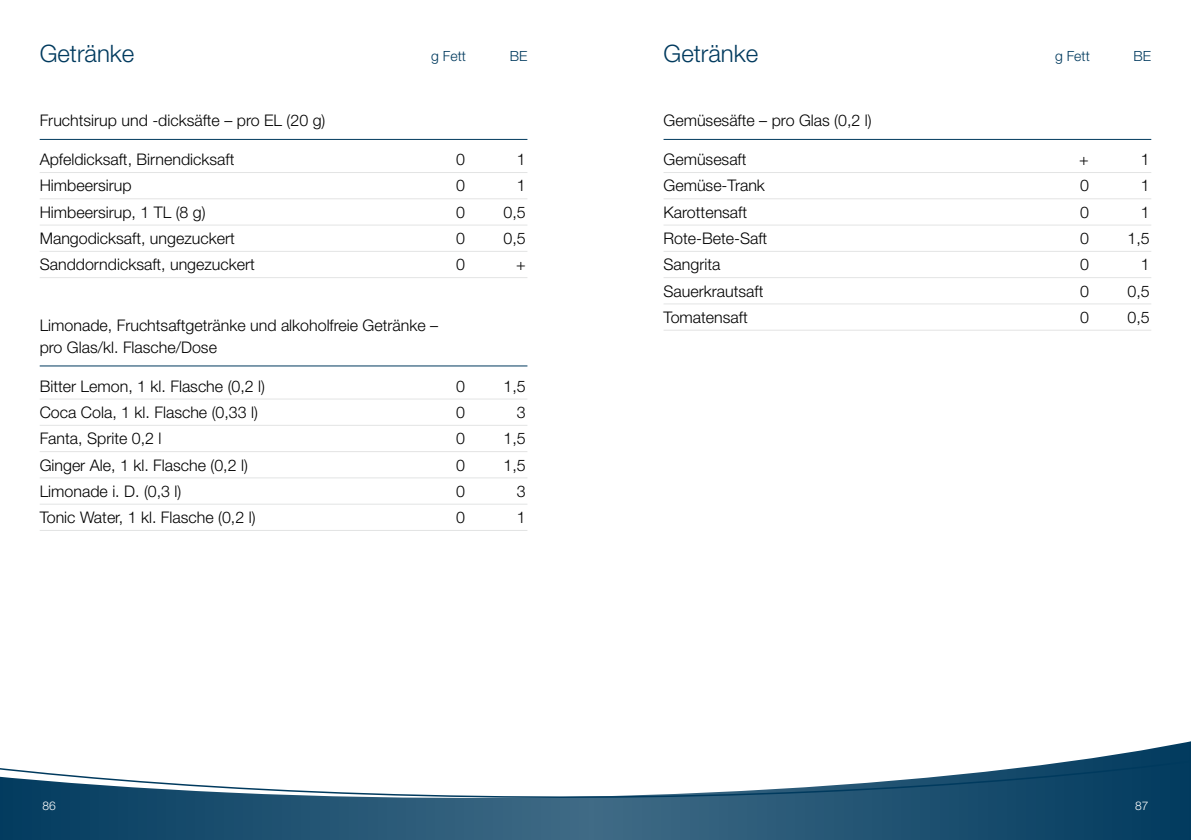
<style>
.page{position:relative;width:1191px;height:840px;background:#fff}
.page>*{position:absolute;margin:0;border:0;box-sizing:border-box;transform-origin:0 0}
.t1{font:300 24px "Helvetica Neue";color:#003a5e}
.t2{font:300 16px/22px "Helvetica Neue";color:#000}
.t3{font:300 14px "Helvetica Neue";color:#003a5e}
.t4{font:300 12px "Helvetica Neue";color:#fff}
</style>
<div class="page">
<svg style="left:0;top:741px;width:1191px;height:98px"></svg>
<svg style="left:0;top:757px;width:1191px;height:49px"></svg>
<hr style="left:40px;top:139px;width:487px;height:1px;background:#003a5e">
<hr style="left:40px;top:172px;width:487px;height:1px;background:#e3e4e4">
<hr style="left:40px;top:198px;width:487px;height:1px;background:#e3e4e4">
<hr style="left:40px;top:224px;width:487px;height:1px;background:#e3e4e4">
<hr style="left:40px;top:251px;width:487px;height:1px;background:#e3e4e4">
<hr style="left:40px;top:277px;width:487px;height:1px;background:#e3e4e4">
<hr style="left:40px;top:365px;width:487px;height:1px;background:#003a5e">
<hr style="left:40px;top:398px;width:487px;height:1px;background:#e3e4e4">
<hr style="left:40px;top:424px;width:487px;height:1px;background:#e3e4e4">
<hr style="left:40px;top:451px;width:487px;height:1px;background:#e3e4e4">
<hr style="left:40px;top:477px;width:487px;height:1px;background:#e3e4e4">
<hr style="left:40px;top:503px;width:487px;height:1px;background:#e3e4e4">
<hr style="left:40px;top:529px;width:487px;height:1px;background:#e3e4e4">
<hr style="left:663px;top:139px;width:488px;height:1px;background:#003a5e">
<hr style="left:663px;top:172px;width:488px;height:1px;background:#e3e4e4">
<hr style="left:663px;top:198px;width:488px;height:1px;background:#e3e4e4">
<hr style="left:663px;top:224px;width:488px;height:1px;background:#e3e4e4">
<hr style="left:663px;top:251px;width:488px;height:1px;background:#e3e4e4">
<hr style="left:663px;top:277px;width:488px;height:1px;background:#e3e4e4">
<hr style="left:663px;top:303px;width:488px;height:1px;background:#e3e4e4">
<hr style="left:663px;top:329px;width:488px;height:1px;background:#e3e4e4">
<h1 class="t1" style="left:40px;top:38px;width:96px">Getränke</h1>
<h1 class="t1" style="left:663px;top:38px;width:96px">Getränke</h1>
<p class="t3" style="left:431px;top:47px;width:36px">g Fett</p>
<p class="t3" style="left:510px;top:47px;width:19px">BE</p>
<p class="t3" style="left:1055px;top:47px;width:36px">g Fett</p>
<p class="t3" style="left:1133px;top:47px;width:19px">BE</p>
<p class="t2" style="left:40px;top:109px;width:287px">Fruchtsirup und -dicksäfte – pro EL (20 g)</p>
<p class="t2" style="left:40px;top:148px;width:196px">Apfeldicksaft, Birnendicksaft</p>
<p class="t2" style="left:456px;top:148px;width:10px">0</p>
<p class="t2" style="left:517px;top:148px;width:10px">1</p>
<p class="t2" style="left:40px;top:174px;width:93px">Himbeersirup</p>
<p class="t2" style="left:456px;top:174px;width:10px">0</p>
<p class="t2" style="left:517px;top:174px;width:10px">1</p>
<p class="t2" style="left:40px;top:201px;width:167px">Himbeersirup, 1 TL (8 g)</p>
<p class="t2" style="left:456px;top:201px;width:10px">0</p>
<p class="t2" style="left:503px;top:201px;width:24px">0,5</p>
<p class="t2" style="left:40px;top:227px;width:197px">Mangodicksaft, ungezuckert</p>
<p class="t2" style="left:456px;top:227px;width:10px">0</p>
<p class="t2" style="left:503px;top:227px;width:24px">0,5</p>
<p class="t2" style="left:40px;top:253px;width:217px">Sanddorndicksaft, ungezuckert</p>
<p class="t2" style="left:456px;top:253px;width:10px">0</p>
<p class="t2" style="left:516px;top:253px;width:11px">+</p>
<p class="t2" style="left:40px;top:313px;width:400px">Limonade, Fruchtsaftgetränke und alkoholfreie Getränke – pro Glas/kl. Flasche/Dose</p>
<p class="t2" style="left:40px;top:374px;width:227px">Bitter Lemon, 1 kl. Flasche (0,2 l)</p>
<p class="t2" style="left:456px;top:374px;width:10px">0</p>
<p class="t2" style="left:503px;top:374px;width:24px">1,5</p>
<p class="t2" style="left:40px;top:401px;width:220px">Coca Cola, 1 kl. Flasche (0,33 l)</p>
<p class="t2" style="left:456px;top:401px;width:10px">0</p>
<p class="t2" style="left:517px;top:401px;width:10px">3</p>
<p class="t2" style="left:40px;top:427px;width:123px">Fanta, Sprite 0,2 l</p>
<p class="t2" style="left:456px;top:427px;width:10px">0</p>
<p class="t2" style="left:503px;top:427px;width:24px">1,5</p>
<p class="t2" style="left:40px;top:453px;width:210px">Ginger Ale, 1 kl. Flasche (0,2 l)</p>
<p class="t2" style="left:456px;top:453px;width:10px">0</p>
<p class="t2" style="left:503px;top:453px;width:24px">1,5</p>
<p class="t2" style="left:40px;top:479px;width:143px">Limonade i. D. (0,3 l)</p>
<p class="t2" style="left:456px;top:479px;width:10px">0</p>
<p class="t2" style="left:517px;top:479px;width:10px">3</p>
<p class="t2" style="left:40px;top:506px;width:217px">Tonic Water, 1 kl. Flasche (0,2 l)</p>
<p class="t2" style="left:456px;top:506px;width:10px">0</p>
<p class="t2" style="left:517px;top:506px;width:10px">1</p>
<p class="t2" style="left:663px;top:109px;width:210px">Gemüsesäfte – pro Glas (0,2 l)</p>
<p class="t2" style="left:663px;top:148px;width:84px">Gemüsesaft</p>
<p class="t2" style="left:1079px;top:148px;width:11px">+</p>
<p class="t2" style="left:1140px;top:148px;width:10px">1</p>
<p class="t2" style="left:663px;top:174px;width:103px">Gemüse-Trank</p>
<p class="t2" style="left:1080px;top:174px;width:10px">0</p>
<p class="t2" style="left:1140px;top:174px;width:10px">1</p>
<p class="t2" style="left:663px;top:201px;width:85px">Karottensaft</p>
<p class="t2" style="left:1080px;top:201px;width:10px">0</p>
<p class="t2" style="left:1140px;top:201px;width:10px">1</p>
<p class="t2" style="left:663px;top:227px;width:105px">Rote-Bete-Saft</p>
<p class="t2" style="left:1080px;top:227px;width:10px">0</p>
<p class="t2" style="left:1127px;top:227px;width:24px">1,5</p>
<p class="t2" style="left:663px;top:253px;width:58px">Sangrita</p>
<p class="t2" style="left:1080px;top:253px;width:10px">0</p>
<p class="t2" style="left:1140px;top:253px;width:10px">1</p>
<p class="t2" style="left:663px;top:279px;width:101px">Sauerkrautsaft</p>
<p class="t2" style="left:1080px;top:279px;width:10px">0</p>
<p class="t2" style="left:1127px;top:279px;width:24px">0,5</p>
<p class="t2" style="left:663px;top:306px;width:86px">Tomatensaft</p>
<p class="t2" style="left:1080px;top:306px;width:10px">0</p>
<p class="t2" style="left:1127px;top:306px;width:24px">0,5</p>
<p class="t4" style="left:43px;top:797px;width:15px">86</p>
<p class="t4" style="left:1135px;top:797px;width:15px">87</p>
</div>
